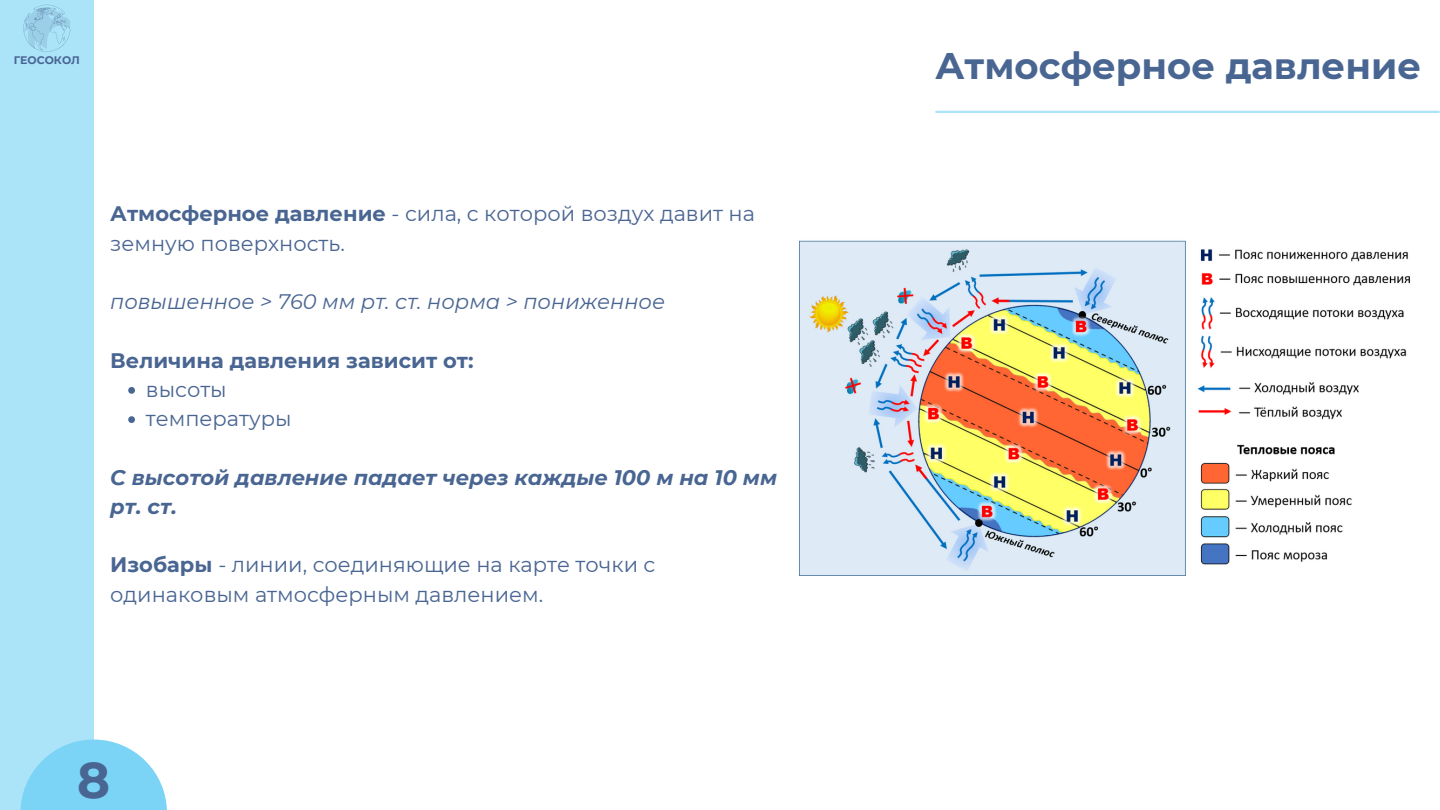
<style>
.page{position:relative;width:1440px;height:810px;background:#fff}
.page>*{position:absolute;margin:0;border:0;box-sizing:border-box;transform-origin:0 0}
.t1{font:700 50px "Montserrat";color:#496592}
.t2{font:700 37px "Montserrat";color:#496592}
.t3{font:21px/29.2px "Montserrat";color:#496592}
.t4{font:italic 700 21px/29.2px "Montserrat";color:#496592}
.t5{font:italic 21px "Montserrat";color:#496592}
.t6{font:700 21px "Montserrat";color:#496592}
.t7{font:700 10.9px "Montserrat";color:#496592}
.s1{font-weight:700}
</style>
<div class="page">
<div style="left:0;top:0;width:94px;height:810px;background:#abe3f9"></div>
<hr style="left:936px;top:111px;width:503px;height:2px;background:#abe3f9">
<svg style="left:20px;top:740px;width:147px;height:70px;fill:#7bd4f6"></svg>
<svg style="left:23px;top:5px;width:47px;height:47px"></svg>
<img style="left:799px;top:240px;width:611px;height:336px">
<svg style="left:128px;top:387px;width:7px;height:7px"></svg>
<svg style="left:128px;top:416px;width:7px;height:7px"></svg>
<p class="t7" style="left:14px;top:53px;width:68px">ГЕОСОКОЛ</p>
<p class="t3" style="left:110px;top:199px;width:646px"><span class="s1">Атмосферное давление</span> - сила, с которой воздух давит на земную поверхность.</p>
<p class="t5" style="left:110px;top:289px;width:556px">повышенное &gt; 760 мм рт. ст. норма &gt; пониженное</p>
<p class="t6" style="left:110px;top:347px;width:365px">Величина давления зависит от:</p>
<h2 class="t3" style="left:146px;top:375px;width:82px">высоты</h2>
<p class="t3" style="left:146px;top:404px;width:147px">температуры</p>
<p class="t4" style="left:110px;top:462px;width:668px">С высотой давление падает через каждые 100 м на 10 мм рт. ст.</p>
<h2 class="t3" style="left:110px;top:550px;width:547px"><span class="s1">Изобары</span> - линии, соединяющие на карте точки с одинаковым атмосферным давлением.</h2>
<p class="t1" style="left:77px;top:749px;width:34px">8</p>
<p class="t2" style="left:935px;top:44px;width:488px">Атмосферное давление</p>
</div>
